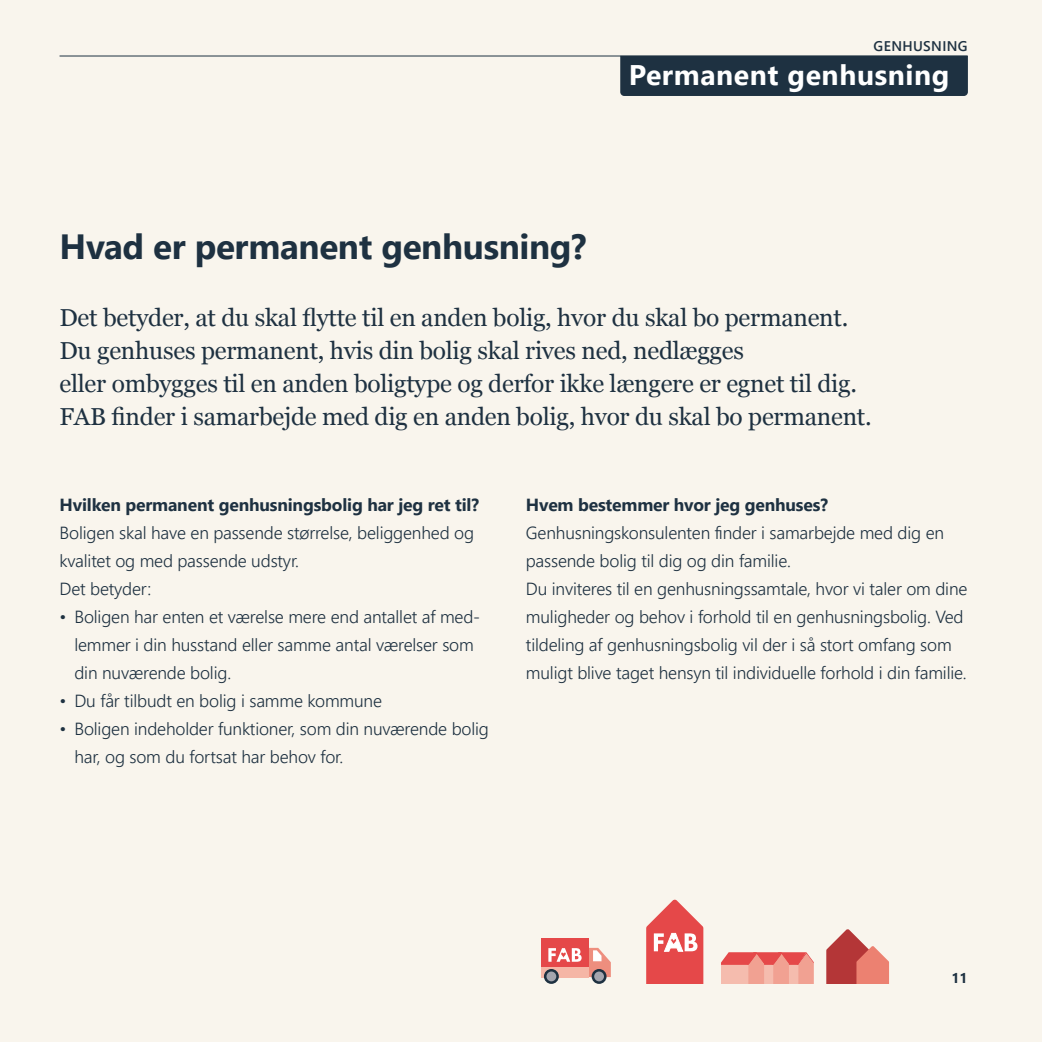
<style>
.page{position:relative;width:1042px;height:1042px;background:#f9f5ed}
.page>*{position:absolute;margin:0;border:0;box-sizing:border-box;transform-origin:0 0}
.Brødtekst_L{font:700 35px "Segoe UI";letter-spacing:-.01em;color:#1e3141}
.Rubrik_L{font:700 28.35px "Segoe UI";letter-spacing:.02em;color:#fff}
.Brødtekst_L-2{font:24.5px/33.2px "Georgia";letter-spacing:-.01em;color:#1e3141}
.Brødtekst_L-3{font:300 17.5px/28px "Segoe UI";letter-spacing:-.01em;color:#1e3141}
.Brødtekst_L-4{font:700 17.5px "Segoe UI";letter-spacing:-.01em;color:#1e3141}
.t1{font:600 14px "Segoe UI";letter-spacing:.025em;color:#1e3141}
.t2{font:700 14px "Segoe UI";color:#1e3141}
</style>
<div class="page">
<div style="left:541px;top:938px;width:48px;height:30px;background:#e54849"></div>
<div style="left:541px;top:967px;width:48px;height:10px;background:#f5b6a6"></div>
<div style="left:545px;top:970px;width:12px;height:12px;background:#a4a5ae;border-radius:50%"></div>
<div style="left:544px;top:969px;width:15px;height:15px;border:3px solid #1e3141;border-radius:50%"></div>
<div style="left:593px;top:970px;width:12px;height:12px;background:#a4a5ae;border-radius:50%"></div>
<div style="left:591px;top:969px;width:15px;height:15px;border:3px solid #1e3141;border-radius:50%"></div>
<svg style="left:589px;top:948px;width:22px;height:29px"></svg>
<svg style="left:548px;top:948px;width:33px;height:14px"></svg>
<svg style="left:826px;top:929px;width:63px;height:55px"></svg>
<svg style="left:721px;top:952px;width:93px;height:32px;background:#ef9389"></svg>
<svg style="left:646px;top:899px;width:57px;height:85px"></svg>
<hr style="left:60px;top:56px;width:907px;height:1px;background:#1e3141">
<div style="left:620px;top:56px;width:348px;height:40px;background:#1e3141"></div>
<p class="t1" style="left:873px;top:33px;width:95px">GENHUSNING</p>
<p class="Rubrik_L" style="left:629px;top:48px;width:322px">Permanent genhusning</p>
<p class="Brødtekst_L" style="left:60px;top:214px;width:528px">Hvad er permanent genhusning?</p>
<p class="Brødtekst_L-2" style="left:60px;top:299px;width:790px">Det betyder, at du skal flytte til en anden bolig, hvor du skal bo permanent.</p>
<p class="Brødtekst_L-2" style="left:60px;top:333px;width:799px">Du genhuses permanent, hvis din bolig skal rives ned, nedlægges<br>eller ombygges til en anden boligtype og derfor ikke længere er egnet til dig.</p>
<p class="Brødtekst_L-2" style="left:60px;top:399px;width:814px">FAB finder i samarbejde med dig en anden bolig, hvor du skal bo permanent.</p>
<p class="Brødtekst_L-4" style="left:60px;top:488px;width:421px">Hvilken permanent genhusningsbolig har jeg ret til?</p>
<p class="Brødtekst_L-3" style="left:60px;top:517px;width:416px">Boligen skal have en passende størrelse, beliggenhed og kvalitet og med passende udstyr.</p>
<p class="Brødtekst_L-3" style="left:60px;top:573px;width:93px">Det betyder:</p>
<p class="Brødtekst_L-3" style="left:74px;top:601px;width:407px;text-indent:-15px">• Boligen har enten et værelse mere end antallet af med&shy;lemmer i din husstand eller samme antal værelser som din nuværende bolig.</p>
<p class="Brødtekst_L-3" style="left:60px;top:685px;width:324px">• Du får tilbudt en bolig i samme kommune</p>
<p class="Brødtekst_L-3" style="left:74px;top:713px;width:416px;text-indent:-15px">• Boligen indeholder funktioner, som din nuværende bolig har, og som du fortsat har behov for.</p>
<p class="Brødtekst_L-4" style="left:526px;top:488px;width:303px">Hvem bestemmer hvor jeg genhuses?</p>
<p class="Brødtekst_L-3" style="left:526px;top:517px;width:420px">Genhusningskonsulenten finder i samarbejde med dig en passende bolig til dig og din familie.</p>
<p class="Brødtekst_L-3" style="left:526px;top:573px;width:443px">Du inviteres til en genhusningssamtale, hvor vi taler om dine muligheder og behov i forhold til en genhusningsbolig. Ved tildeling af genhusningsbolig vil der i så stort omfang som muligt blive taget hensyn til individuelle forhold i din familie.</p>
<p class="t2" style="left:951px;top:965px;width:17px">11</p>
</div>
